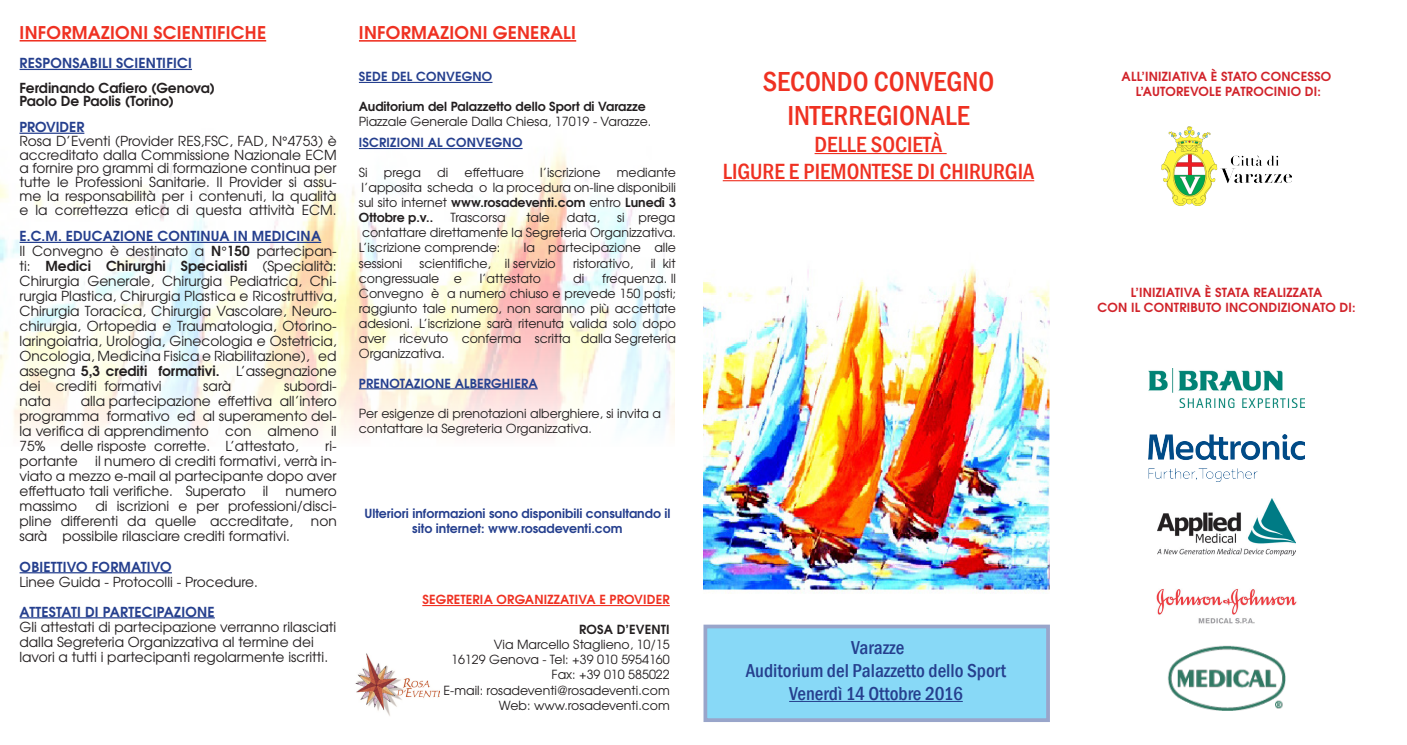
<style>
.page{position:relative;width:1407px;height:745px;background:#fff}
.page>*{position:absolute;margin:0;border:0;box-sizing:border-box;transform-origin:0 0}
.t1{font:500 condensed 28.25px "Franklin Gothic";color:#ef3122}
.t2{font:500 condensed 22.62px "Franklin Gothic";color:#ef3122}
.t3{font:500 condensed 19.25px "Franklin Gothic";color:#253f8e}
.t4{font:700 17.5px "Te X Gyre Adventor";letter-spacing:.015em;color:#ef3122}
.t5{font:13.75px/15px "Te X Gyre Adventor";color:#231f20;text-align:justify}
.t6{font:700 13.75px "Te X Gyre Adventor";letter-spacing:.015em;color:#253f8e}
.t7{font:700 13.75px "Te X Gyre Adventor";color:#231f20}
.t8{font:12.5px/15px "Te X Gyre Adventor";color:#231f20;text-align:justify}
.t9{font:700 12.5px/15px "Te X Gyre Adventor";color:#253f8e;text-align:center}
.t10{font:700 12.5px "Te X Gyre Adventor";letter-spacing:.015em;color:#d1232a}
.t11{font:700 12.5px "Te X Gyre Adventor";color:#231f20}
.t12{font:700 12.5px "Te X Gyre Adventor";letter-spacing:.015em;color:#ef3122}
.s1{font-weight:700}
</style>
<div class="page">
<img style="left:0;top:39px;width:674px;height:394px">
<hr style="left:422px;top:604px;width:248px;height:1px;background:#ef3122">
<img style="left:355px;top:653px;width:84px;height:62px">
<hr style="left:20px;top:40px;width:246px;height:1px;background:#ef3122">
<hr style="left:20px;top:69px;width:172px;height:1px;background:#253f8e">
<hr style="left:19px;top:132px;width:65px;height:2px;background:#253f8e">
<hr style="left:20px;top:241px;width:301px;height:2px;background:#253f8e">
<hr style="left:20px;top:571px;width:152px;height:2px;background:#253f8e">
<hr style="left:20px;top:616px;width:195px;height:2px;background:#253f8e">
<hr style="left:359px;top:40px;width:217px;height:2px;background:#ef3122">
<hr style="left:359px;top:82px;width:133px;height:1px;background:#253f8e">
<hr style="left:359px;top:148px;width:164px;height:1px;background:#253f8e">
<hr style="left:359px;top:388px;width:179px;height:1px;background:#253f8e">
<svg style="left:703px;top:624px;width:347px;height:97px;background:#89d3f2"></svg>
<img style="left:703px;top:265px;width:347px;height:329px">
<hr style="left:814px;top:153px;width:132px;height:1px;background:#ef3122">
<hr style="left:723px;top:180px;width:311px;height:1px;background:#ef3122">
<hr style="left:789px;top:700px;width:174px;height:1px;background:#253f8e">
<img style="left:1157px;top:498px;width:138px;height:57px">
<img style="left:1156px;top:588px;width:141px;height:36px">
<img style="left:1148px;top:368px;width:157px;height:39px">
<img style="left:1162px;top:126px;width:129px;height:79px">
<img style="left:1148px;top:434px;width:156px;height:47px">
<img style="left:1168px;top:645px;width:117px;height:65px">
<p class="t4" style="left:20px;top:17px;width:248px">INFORMAZIONI SCIENTIFICHE</p>
<p class="t6" style="left:20px;top:51px;width:174px">RESPONSABILI SCIENTIFICI</p>
<p class="t7" style="left:19px;top:76px;width:197px">Ferdinando Cafiero (Genova)</p>
<p class="t7" style="left:19px;top:89px;width:156px">Paolo De Paolis (Torino)</p>
<p class="t6" style="left:19px;top:115px;width:66px">PROVIDER</p>
<p class="t5" style="left:19px;top:133px;width:319px;line-height:13.8px">Rosa D’Eventi (Provider RES,FSC, FAD, N°4753) è accreditato dalla Commissione Nazionale ECM a fornire pro grammi di formazione continua per tutte le Professioni Sanitarie. Il Provider si assu&shy;me la responsabilità per i contenuti, la qualità e la correttezza etica di questa attività ECM.</p>
<p class="t6" style="left:20px;top:224px;width:303px">E.C.M. EDUCAZIONE CONTINUA IN MEDICINA</p>
<p class="t5" style="left:19px;top:242px;width:319px">Il Convegno è destinato a <span class="s1">N°150</span> partecipan&shy;ti: <span class="s1">Medici Chirurghi Specialisti</span> (Specialità:</p>
<p class="t5" style="left:19px;top:272px;width:319px">Chirurgia Generale, Chirurgia Pediatrica, Chi&shy;rurgia Plastica, Chirurgia Plastica e Ricostruttiva, Chirurgia Toracica, Chirurgia Vascolare, Neuro&shy;chirurgia, Ortopedia e Traumatologia, Otorino&shy;laringoiatria, Urologia, Ginecologia e Ostetricia, Oncologia, Medicina Fisica e Riabilitazione), ed assegna <span class="s1">5,3 crediti formativi.</span> L’assegnazione dei crediti formativi</p>
<p class="t5" style="left:203px;top:377px;width:29px">sarà</p>
<p class="t5" style="left:284px;top:377px;width:54px">subordi-</p>
<p class="t5" style="left:19px;top:392px;width:33px">nata</p>
<p class="t5" style="left:19px;top:392px;width:319px;text-indent:61px">alla partecipazione effettiva all’intero programma formativo ed al superamento del&shy;la verifica di apprendimento con almeno il 75% delle risposte corrette. L’attestato,</p>
<p class="t5" style="left:325px;top:437px;width:13px">ri-</p>
<p class="t5" style="left:19px;top:452px;width:319px;text-indent:76px">il numero di crediti formativi, verrà in&shy;viato a mezzo e-mail al partecipante dopo aver effettuato tali verifiche. Superato il numero massimo</p>
<p class="t5" style="left:19px;top:452px;width:60px">portante</p>
<p class="t5" style="left:19px;top:497px;width:319px;text-indent:76px">di iscrizioni e per professioni/disci&shy;pline differenti da quelle accreditate,</p>
<p class="t5" style="left:311px;top:512px;width:27px">non</p>
<p class="t5" style="left:19px;top:527px;width:272px">sarà possibile rilasciare crediti formativi.</p>
<p class="t6" style="left:20px;top:554px;width:154px">OBIETTIVO FORMATIVO</p>
<p class="t5" style="left:19px;top:572px;width:240px">Linee Guida - Protocolli - Procedure.</p>
<p class="t6" style="left:20px;top:599px;width:197px">ATTESTATI DI PARTECIPAZIONE</p>
<p class="t5" style="left:19px;top:617px;width:318px;text-align:left">Gli attestati di partecipazione verranno rilasciati dalla Segreteria Organizzativa al termine dei lavori a tutti i partecipanti regolarmente iscritti.</p>
<p class="t4" style="left:359px;top:18px;width:219px">INFORMAZIONI GENERALI</p>
<p class="t9" style="left:359px;top:68px;width:135px">SEDE DEL CONVEGNO</p>
<p class="t11" style="left:359px;top:96px;width:289px">Auditorium del Palazzetto dello Sport di Varazze</p>
<p class="t8" style="left:359px;top:113px;width:294px">Piazzale Generale Dalla Chiesa, 17019 - Varazze.</p>
<p class="t9" style="left:359px;top:134px;width:165px">ISCRIZIONI AL CONVEGNO</p>
<p class="t8" style="left:359px;top:164px;width:10px">Si</p>
<p class="t8" style="left:384px;top:164px;width:38px">prega</p>
<p class="t8" style="left:437px;top:164px;width:13px">di</p>
<p class="t8" style="left:465px;top:164px;width:61px">effettuare</p>
<p class="t8" style="left:540px;top:164px;width:62px">l’iscrizione</p>
<p class="t8" style="left:617px;top:164px;width:61px">mediante</p>
<p class="t8" style="left:359px;top:179px;width:319px">l’apposita scheda o la procedura on-line disponibili sul sito internet <span class="s1">www.rosadeventi.com</span> entro <span class="s1">Lunedì 3<br>Ottobre p.v..</span></p>
<p class="t8" style="left:450px;top:209px;width:57px">Trascorsa</p>
<p class="t8" style="left:526px;top:209px;width:25px">tale</p>
<p class="t8" style="left:567px;top:209px;width:35px">data,</p>
<p class="t8" style="left:617px;top:209px;width:60px">si prega</p>
<p class="t8" style="left:359px;top:224px;width:319px">contattare direttamente la Segreteria Organizzativa.<br>L’iscrizione comprende:</p>
<p class="t8" style="left:524px;top:239px;width:154px">la partecipazione alle</p>
<p class="t8" style="left:359px;top:254px;width:45px">sessioni</p>
<p class="t8" style="left:420px;top:254px;width:138px">scientifiche, il servizio</p>
<p class="t8" style="left:573px;top:254px;width:62px">ristorativo,</p>
<p class="t8" style="left:651px;top:254px;width:26px">il kit</p>
<p class="t8" style="left:359px;top:269px;width:104px">congressuale e</p>
<p class="t8" style="left:480px;top:269px;width:63px">l’attestato</p>
<p class="t8" style="left:573px;top:269px;width:13px">di</p>
<p class="t8" style="left:359px;top:269px;width:319px;text-indent:243px">frequenza. Il Convegno è a numero chiuso e prevede 150 posti; raggiunto tale numero, non saranno più accettate adesioni. L’iscrizione sarà ritenuta valida solo dopo aver ricevuto conferma scritta dalla Segreteria</p>
<p class="t8" style="left:359px;top:344px;width:87px">Organizzativa.</p>
<p class="t9" style="left:359px;top:374px;width:180px">PRENOTAZIONE ALBERGHIERA</p>
<p class="t8" style="left:359px;top:404px;width:304px">Per esigenze di prenotazioni alberghiere, si invita a</p>
<p class="t8" style="left:359px;top:419px;width:234px">contattare la Segreteria Organizzativa.</p>
<p class="t9" style="left:364px;top:504px;width:308px">Ulteriori informazioni sono disponibili consultando il sito internet: www.rosadeventi.com</p>
<p class="t12" style="left:422px;top:588px;width:249px">SEGRETERIA ORGANIZZATIVA E PROVIDER</p>
<p class="t11" style="left:579px;top:618px;width:92px">ROSA D’EVENTI</p>
<p class="t8" style="left:494px;top:636px;width:178px">Via Marcello Staglieno, 10/15</p>
<p class="t8" style="left:451px;top:651px;width:220px">16129 Genova - Tel: +39 010 5954160</p>
<p class="t8" style="left:551px;top:666px;width:120px">Fax: +39 010 585022</p>
<p class="t8" style="left:443px;top:681px;width:228px">E-mail: rosadeventi@rosadeventi.com</p>
<p class="t8" style="left:499px;top:696px;width:172px">Web: www.rosadeventi.com</p>
<p class="t1" style="left:763px;top:63px;width:233px">SECONDO CONVEGNO</p>
<p class="t1" style="left:787px;top:97px;width:184px">INTERREGIONALE</p>
<p class="t2" style="left:814px;top:129px;width:129px">DELLE SOCIETÀ</p>
<p class="t2" style="left:723px;top:156px;width:313px">LIGURE E PIEMONTESE DI CHIRURGIA</p>
<p class="t3" style="left:851px;top:634px;width:55px">Varazze</p>
<p class="t3" style="left:746px;top:657px;width:262px">Auditorium del Palazzetto dello Sport</p>
<p class="t3" style="left:789px;top:680px;width:175px">Venerdì 14 Ottobre 2016</p>
<p class="t10" style="left:1121px;top:66px;width:211px">ALL’INIZIATIVA È STATO CONCESSO</p>
<p class="t10" style="left:1135px;top:81px;width:187px">L’AUTOREVOLE PATROCINIO DI:</p>
<p class="t10" style="left:1130px;top:281px;width:193px">L’INIZIATIVA È STATA REALIZZATA</p>
<p class="t10" style="left:1097px;top:296px;width:260px">CON IL CONTRIBUTO INCONDIZIONATO DI:</p>
</div>
